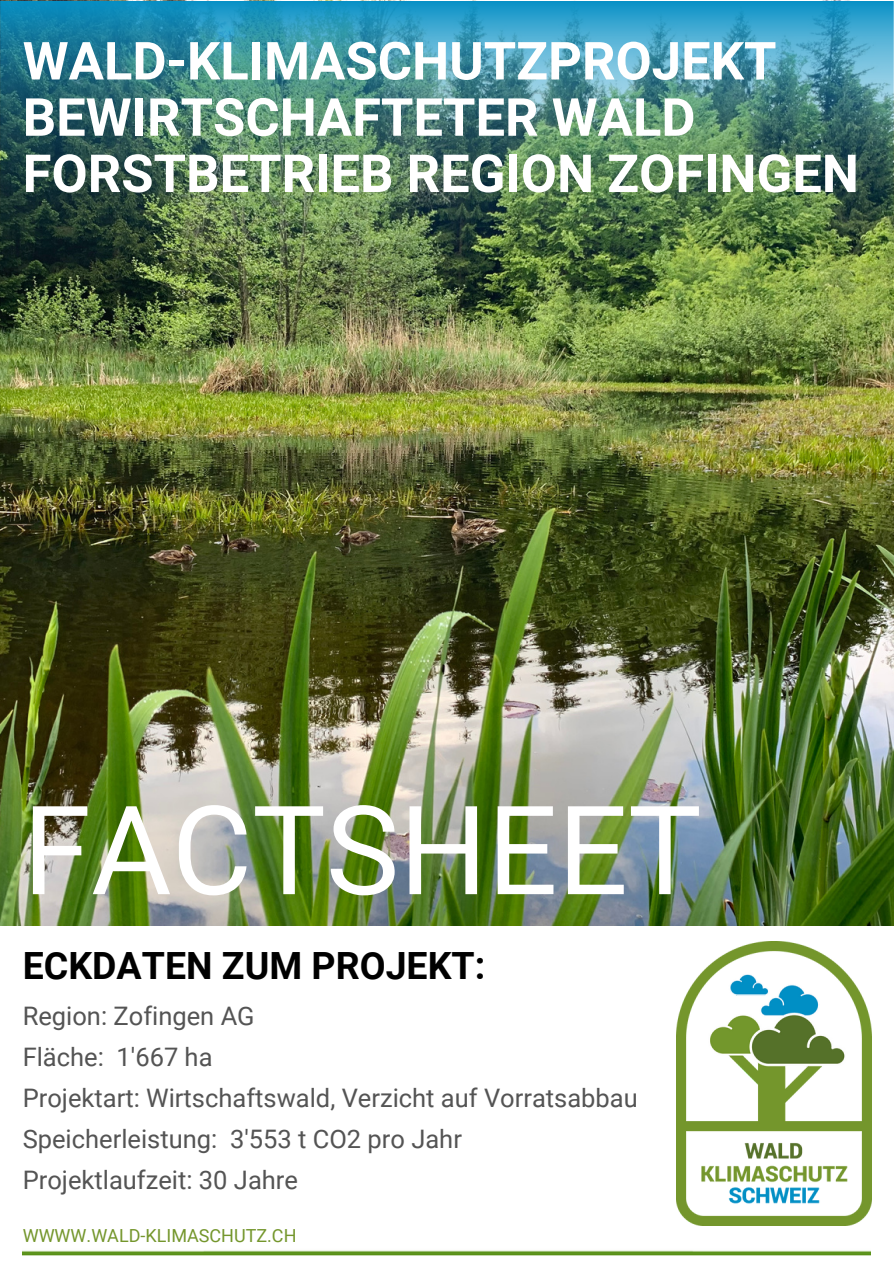
<style>
.page{position:relative;width:894px;height:1264px;background:#fff}
.page>*{position:absolute;margin:0;border:0;box-sizing:border-box;transform-origin:0 0}
.t1{font:123.6px "Roboto";color:#fff}
.t2{font:700 52.5px/56.2px "Roboto";color:#fff}
.t3{font:700 37.5px "Roboto";color:#000}
.t4{font:25.5px "Roboto";color:#545454}
.t5{font:18px "Roboto";color:#74962c}
</style>
<div class="page">
<img style="left:0;top:0;width:893px;height:925px">
<img style="left:23px;top:1225px;width:847px;height:30px">
<img style="left:676px;top:941px;width:194px;height:284px">
<img style="left:0;top:1px;width:893px;height:489px">
<h4 class="t2" style="left:23px;top:33px;width:837px">WALD-KLIMASCHUTZPROJEKT<br>BEWIRTSCHAFTETER WALD<br>FORSTBETRIEB REGION ZOFINGEN</h4>
<h3 class="t1" style="left:23px;top:779px;width:680px">FACTSHEET</h3>
<h2 class="t3" style="left:23px;top:943px;width:464px">ECKDATEN ZUM PROJEKT:</h2>
<h4 class="t4" style="left:23px;top:1001px;width:233px">Region: Zofingen AG</h4>
<h4 class="t4" style="left:23px;top:1042px;width:191px">Fläche: 1'667 ha</h4>
<h4 class="t4" style="left:23px;top:1083px;width:616px">Projektart: Wirtschaftswald, Verzicht auf Vorratsabbau</h4>
<h4 class="t4" style="left:23px;top:1124px;width:440px">Speicherleistung: 3'553 t CO2 pro Jahr</h4>
<p class="t4" style="left:23px;top:1165px;width:277px">Projektlaufzeit: 30 Jahre</p>
<h1 class="t5" style="left:23px;top:1224px;width:275px">WWWW.WALD-KLIMASCHUTZ.CH</h1>
</div>
